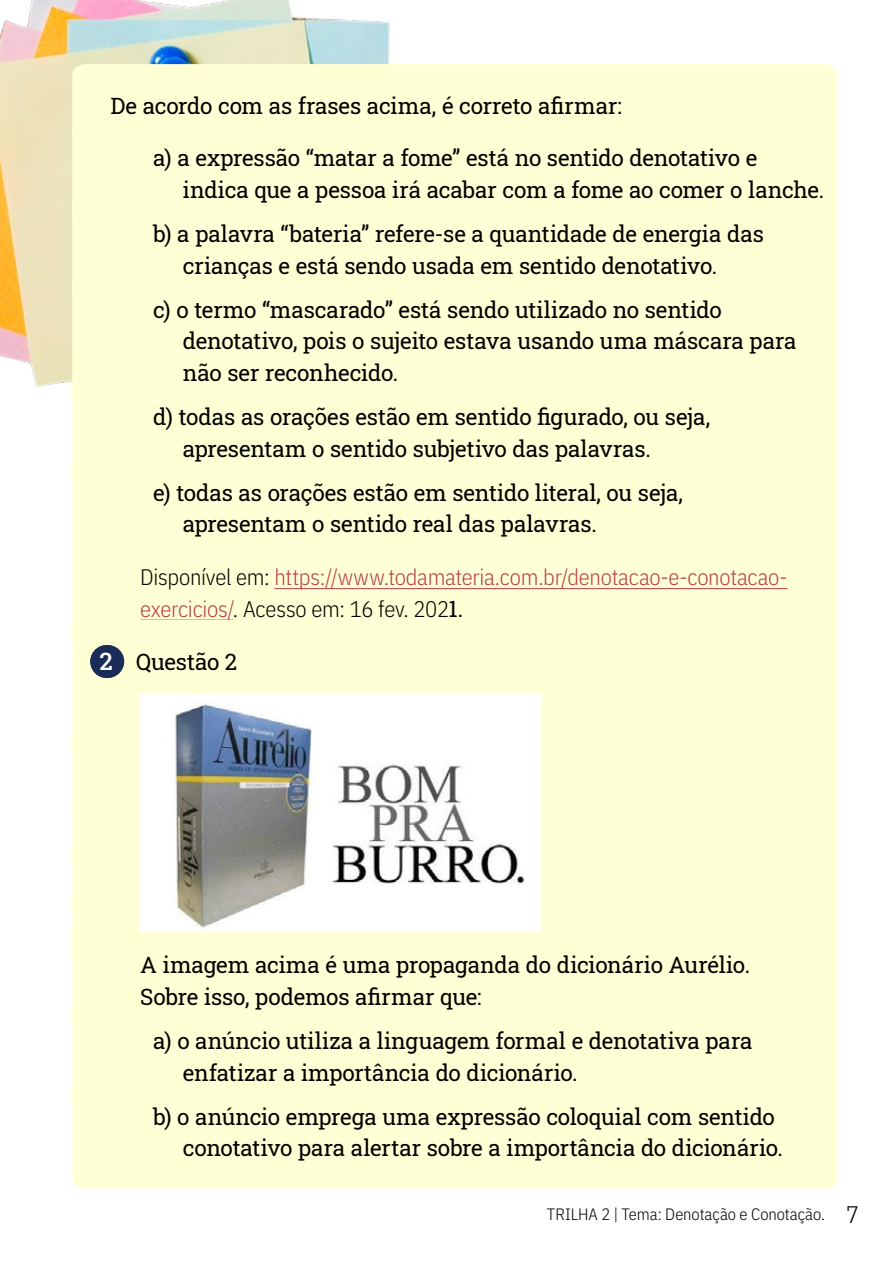
<style>
.page{position:relative;width:893px;height:1263px;background:#fff}
.page>*{position:absolute;margin:0;border:0;box-sizing:border-box;transform-origin:0 0}
.Respostas{font:22.5px/31.5px "Roboto Slab";letter-spacing:-.005em;color:#000}
.Respostas-2{font:300 22.5px/31.5px "IBM Plex Sans Cond";letter-spacing:-.01em;color:#b83d4a}
.t1{font:300 16.5px "IBM Plex Sans Cond";letter-spacing:-.005em;color:#000}
.s1{color:#000}
.s2{font-family:"Roboto Slab";font-weight:400;color:#000}
.s3{font-weight:500;font-size:24px;color:#fff}
.s4{font-size:24px}
</style>
<div class="page">
<img style="left:0;top:0;width:390px;height:387px">
<div style="left:72px;top:64px;width:766px;height:82px;background:#ffffd5;border-radius:13px"></div>
<div style="left:72px;top:117px;width:766px;height:113px;background:#ffffd5;border-radius:13px"></div>
<div style="left:72px;top:193px;width:766px;height:113px;background:#ffffd5;border-radius:13px"></div>
<div style="left:72px;top:268px;width:766px;height:145px;background:#ffffd5;border-radius:13px"></div>
<div style="left:72px;top:376px;width:766px;height:113px;background:#ffffd5;border-radius:13px"></div>
<div style="left:72px;top:451px;width:766px;height:113px;background:#ffffd5;border-radius:13px"></div>
<div style="left:72px;top:542px;width:766px;height:107px;background:#ffffd5;border-radius:13px"></div>
<hr style="left:274px;top:588px;width:513px;height:1px;background:#b83d4a">
<div style="left:72px;top:620px;width:766px;height:81px;background:#ffffd5;border-radius:13px"></div>
<svg style="left:72px;top:645px;width:35px;height:33px"></svg>
<hr style="left:0;top:645px;width:1px;height:33px;background:#182c57">
<hr style="left:107px;top:645px;width:1px;height:33px;background:#182c57">
<div style="left:72px;top:681px;width:766px;height:82px;background:#ffffd5;border-radius:13px"></div>
<div style="left:72px;top:734px;width:766px;height:81px;background:#ffffd5;border-radius:13px"></div>
<div style="left:72px;top:787px;width:766px;height:81px;background:#ffffd5;border-radius:13px"></div>
<div style="left:72px;top:839px;width:766px;height:82px;background:#ffffd5;border-radius:13px"></div>
<div style="left:72px;top:892px;width:766px;height:82px;background:#ffffd5;border-radius:13px"></div>
<div style="left:72px;top:924px;width:766px;height:113px;background:#ffffd5;border-radius:13px"></div>
<div style="left:72px;top:999px;width:766px;height:114px;background:#ffffd5;border-radius:13px"></div>
<div style="left:72px;top:1075px;width:766px;height:113px;background:#ffffd5;border-radius:13px"></div>
<img style="left:140px;top:695px;width:400px;height:237px">
<p class="Respostas" style="left:111px;top:89px;width:513px">De acordo com as frases acima, é correto afirmar:</p>
<p class="Respostas" style="left:183px;top:142px;width:643px;text-indent:-30px">a) a expressão “matar a fome” está no sentido denotativo e indica que a pessoa irá acabar com a fome ao comer o lanche.</p>
<p class="Respostas" style="left:183px;top:218px;width:583px;text-indent:-30px">b) a palavra “bateria” refere-se a quantidade de energia das crianças e está sendo usada em sentido denotativo.</p>
<p class="Respostas" style="left:183px;top:293px;width:615px;text-indent:-30px">c) o termo “mascarado” está sendo utilizado no sentido denotativo, pois o sujeito estava usando uma máscara para não ser reconhecido.</p>
<p class="Respostas" style="left:183px;top:401px;width:529px;text-indent:-30px">d) todas as orações estão em sentido figurado, ou seja, apresentam o sentido subjetivo das palavras.</p>
<p class="Respostas" style="left:183px;top:476px;width:502px;text-indent:-30px">e) todas as orações estão em sentido literal, ou seja, apresentam o sentido real das palavras.</p>
<p class="Respostas-2" style="left:140px;top:560px;width:649px"><span class="s1">Disponível em:</span> https://www.todamateria.com.br/denotacao-e-conotacao&shy;exercicios/<span class="s1">. Acesso em: 16 fev. 202</span><span class="s2">1.</span></p>
<p class="Respostas" style="left:100px;top:645px;width:139px"><span class="s3">2</span> Questão 2</p>
<p class="Respostas" style="left:140px;top:949px;width:611px">A imagem acima é uma propaganda do dicionário Aurélio.<br>Sobre isso, podemos afirmar que:</p>
<p class="Respostas" style="left:183px;top:1024px;width:571px;text-indent:-30px">a) o anúncio utiliza a linguagem formal e denotativa para enfatizar a importância do dicionário.</p>
<p class="Respostas" style="left:183px;top:1100px;width:602px;text-indent:-30px">b) o anúncio emprega uma expressão coloquial com sentido conotativo para alertar sobre a importância do dicionário.</p>
<p class="t1" style="left:547px;top:1202px;width:314px">TRILHA 2 | Tema: Denotação e Conotação. <span class="s4">7</span></p>
</div>
